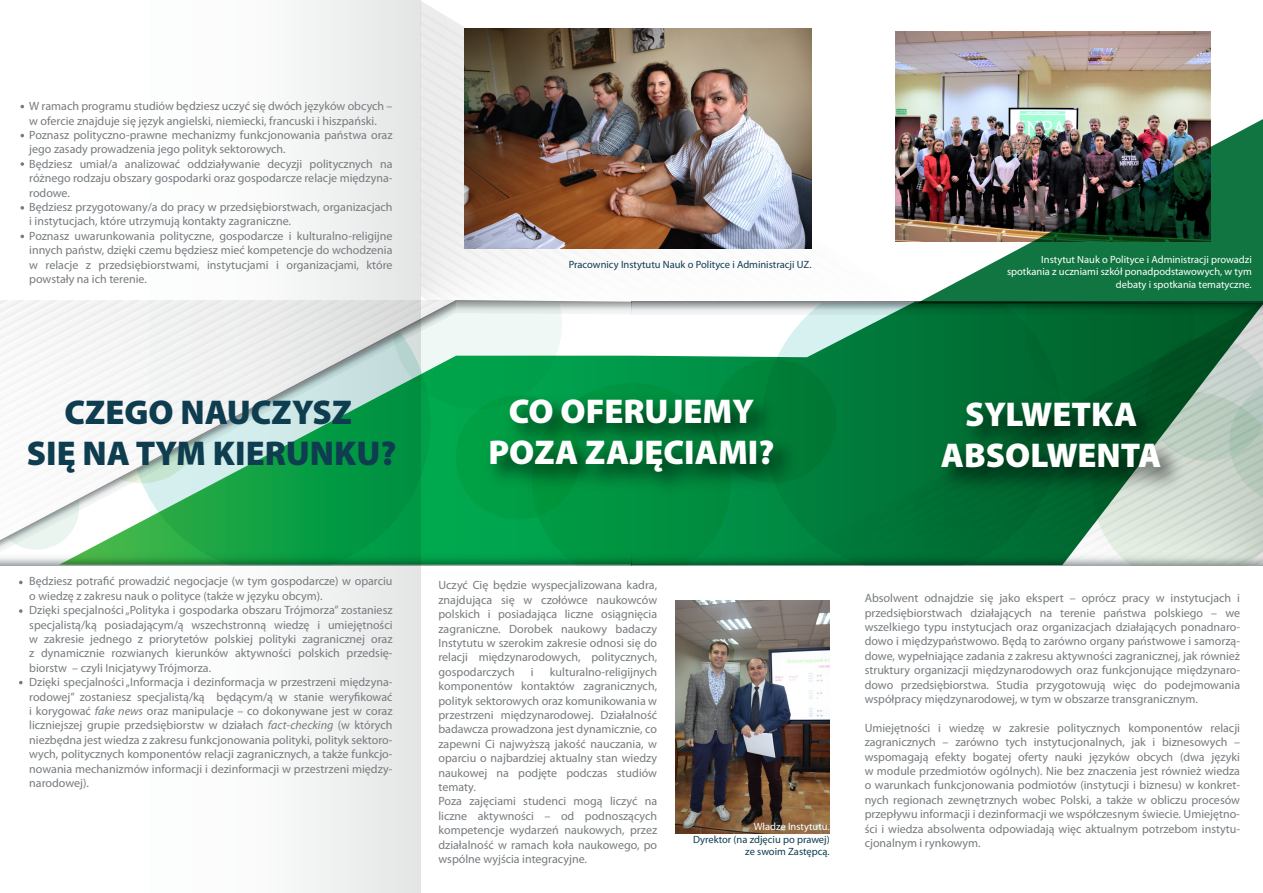
<style>
.page{position:relative;width:1263px;height:893px;background:#fff}
.page>*{position:absolute;margin:0;border:0;box-sizing:border-box;transform-origin:0 0}
.t1{font:900 34.5px/41.4px "Myriad Pro";color:#fff;text-align:center}
.t2{font:900 34.5px/41.4px "Myriad Pro";color:#0f3d50;text-align:center}
.t3{font:12px/14.4px "Myriad Pro";color:#767b7e;text-align:justify}
.t4{font:10.5px/12.6px "Myriad Pro";color:#fff;text-align:right}
.t5{font:10.5px/12.6px "Myriad Pro";color:#0f3d50;text-align:right}
.s1{font-style:italic}
</style>
<div class="page">
<img style="left:1113px;top:31px;width:97px;height:77px">
<img style="left:1113px;top:108px;width:150px;height:194px">
<svg style="left:421px;top:1px;width:391px;height:135px"></svg>
<svg style="left:1236px;top:303px;width:27px;height:263px;background:#b2c3b8"></svg>
<svg style="left:0;top:553px;width:129px;height:13px"></svg>
<svg style="left:0;top:300px;width:150px;height:250px"></svg>
<svg style="left:129px;top:303px;width:21px;height:263px;fill:#f5f5f5"></svg>
<svg style="left:421px;top:136px;width:415px;height:430px"></svg>
<img style="left:842px;top:31px;width:271px;height:535px">
<svg style="left:150px;top:0;width:271px;height:893px"></svg>
<img style="left:887px;top:292px;width:349px;height:274px">
<img style="left:467px;top:289px;width:350px;height:277px">
<img style="left:465px;top:29px;width:347px;height:219px">
<img style="left:676px;top:601px;width:154px;height:233px">
<svg style="left:20px;top:105px;width:4px;height:3px"></svg>
<svg style="left:20px;top:134px;width:4px;height:3px"></svg>
<svg style="left:20px;top:162px;width:4px;height:4px"></svg>
<svg style="left:20px;top:206px;width:4px;height:4px"></svg>
<svg style="left:20px;top:235px;width:4px;height:3px"></svg>
<svg style="left:19px;top:581px;width:4px;height:3px"></svg>
<svg style="left:19px;top:609px;width:4px;height:4px"></svg>
<svg style="left:19px;top:681px;width:4px;height:3px"></svg>
<p class="t3" style="left:29px;top:99px;width:365px;text-align:left">W ramach programu studiów będziesz uczyć się dwóch języków obcych – w ofercie znajduje się język angielski, niemiecki, francuski i hiszpański.<br>Poznasz polityczno-prawne mechanizmy funkcjonowania państwa oraz jego zasady prowadzenia jego polityk sektorowych.<br>Będziesz umiał/a analizować oddziaływanie decyzji politycznych na różnego rodzaju obszary gospodarki oraz gospodarcze relacje międzyna&shy;rodowe.<br>Będziesz przygotowany/a do pracy w przedsiębiorstwach, organizacjach i instytucjach, które utrzymują kontakty zagraniczne.<br>Poznasz uwarunkowania polityczne, gospodarcze i kulturalno-religijne innych państw, dzięki czemu będziesz mieć kompetencje do wchodzenia w relacje z przedsiębiorstwami, instytucjami i organizacjami, które powstały na ich terenie.</p>
<p class="t5" style="left:569px;top:258px;width:244px">Pracownicy Instytutu Nauk o Polityce i Administracji UZ.</p>
<p class="t4" style="left:1007px;top:253px;width:246px">Instytut Nauk o Polityce i Administracji prowadzi spotkania z uczniami szkół ponadpodstawowych, w tym debaty i spotkania tematyczne.</p>
<h1 class="t2" style="left:27px;top:392px;width:371px">CZEGO NAUCZYSZ<br>SIĘ NA TYM KIERUNKU?</h1>
<p class="t3" style="left:29px;top:574px;width:365px;text-align:left">Będziesz potrafić prowadzić negocjacje (w tym gospodarcze) w oparciu o wiedzę z zakresu nauk o polityce (także w języku obcym).<br>Dzięki specjalności „Polityka i gospodarka obszaru Trójmorza” zostaniesz specjalistą/ką posiadającym/ą wszechstronną wiedzę i umiejętności w zakresie jednego z priorytetów polskiej polityki zagranicznej oraz z dynamicznie rozwianych kierunków aktywności polskich przedsię&shy;biorstw – czyli Inicjatywy Trójmorza.<br>Dzięki specjalności „Informacja i dezinformacja w przestrzeni międzyna&shy;rodowej” zostaniesz specjalistą/ką będącym/ą w stanie weryfikować i korygować <span class="s1">fake news</span> oraz manipulacje – co dokonywane jest w coraz liczniejszej grupie przedsiębiorstw w działach <span class="s1">fact-checking</span> (w których niezbędna jest wiedza z zakresu funkcjonowania polityki, polityk sektoro&shy;wych, politycznych komponentów relacji zagranicznych, a także funkcjo&shy;nowania mechanizmów informacji i dezinformacji w przestrzeni między&shy;narodowej).</p>
<h1 class="t1" style="left:488px;top:391px;width:287px">CO OFERUJEMY<br>POZA ZAJĘCIAMI?</h1>
<h1 class="t1" style="left:941px;top:394px;width:222px">SYLWETKA<br>ABSOLWENTA</h1>
<p class="t3" style="left:438px;top:578px;width:220px">Uczyć Cię będzie wyspecjalizowana kadra, znajdująca się w czołówce naukowców polskich i posiadająca liczne osiągnięcia zagraniczne. Dorobek naukowy badaczy Instytutu w szerokim zakresie odnosi się do relacji międzynarodowych, politycznych, gospodarczych</p>
<p class="t3" style="left:438px;top:665px;width:220px;text-align:left;text-indent:111px">kulturalno-religijnych komponentów kontaktów zagranicznych, polityk sektorowych oraz komunikowania w przestrzeni międzynarodowej. Działalność badawcza prowadzona jest dynamicznie, co zapewni Ci najwyższą jakość nauczania, w oparciu o najbardziej aktualny stan wiedzy naukowej na podjęte podczas studiów tematy.<br>Poza zajęciami studenci mogą liczyć na liczne aktywności – od podnoszących kompetencje wydarzeń naukowych, przez działalność w ramach koła naukowego, po wspólne wyjścia integracyjne.</p>
<p class="t3" style="left:531px;top:665px;width:4px">i</p>
<p class="t4" style="left:754px;top:820px;width:77px">Władze Instytutu.</p>
<p class="t5" style="left:693px;top:833px;width:138px">Dyrektor (na zdjęciu po prawej) ze swoim Zastępcą.</p>
<p class="t3" style="left:865px;top:591px;width:377px">Absolwent odnajdzie się jako ekspert – oprócz pracy w instytucjach i przedsiębiorstwach działających na terenie państwa polskiego – we wszelkiego typu instytucjach oraz organizacjach działających ponadnaro&shy;dowo i międzypaństwowo. Będą to zarówno organy państwowe i samorzą&shy;dowe, wypełniające zadania z zakresu aktywności zagranicznej, jak również struktury organizacji międzynarodowych oraz funkcjonujące międzynaro&shy;dowo przedsiębiorstwa. Studia przygotowują więc do podejmowania współpracy międzynarodowej, w tym w obszarze transgranicznym.</p>
<p class="t3" style="left:865px;top:721px;width:377px">Umiejętności i wiedzę w zakresie politycznych komponentów relacji zagranicznych – zarówno tych instytucjonalnych, jak i biznesowych – wspomagają efekty bogatej oferty nauki języków obcych (dwa języki w module przedmiotów ogólnych). Nie bez znaczenia jest również wiedza o warunkach funkcjonowania podmiotów (instytucji i biznesu) w konkret&shy;nych regionach zewnętrznych wobec Polski, a także w obliczu procesów przepływu informacji i dezinformacji we współczesnym świecie. Umiejętno&shy;ści i wiedza absolwenta odpowiadają więc aktualnym potrzebom instytu&shy;cjonalnym i rynkowym.</p>
</div>
